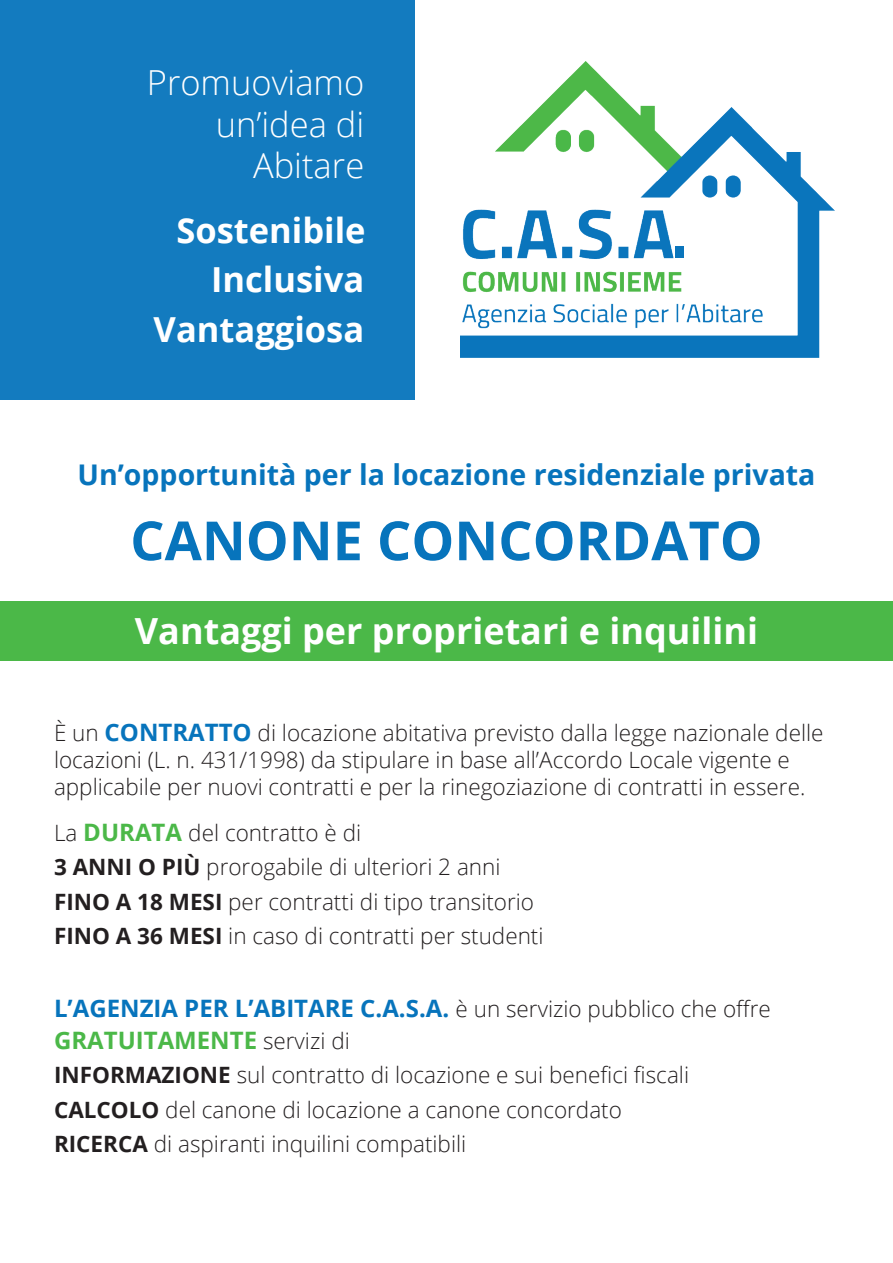
<style>
.page{position:relative;width:893px;height:1263px;background:#fff}
.page>*{position:absolute;margin:0;border:0;box-sizing:border-box;transform-origin:0 0}
.t1{font:700 54px "Open Sans";color:#0774bc}
.t2{font:700 36px "Open Sans";color:#fff}
.t3{font:700 34.5px "Open Sans";color:#fff}
.t4{font:300 34.5px "Open Sans";color:#fff}
.t5{font:700 28.5px "Open Sans";color:#0774bc}
.t6{font:700 24px "Open Sans";color:#0774bc}
.t7{font:700 24px "Open Sans";color:#4bb848}
.t8{font:300 22.5px/27px "Open Sans";color:#231f20}
.s1{font-weight:700;font-size:24px;color:#0774bc}
.s2{font-weight:700;font-size:24px;color:#4bb848}
.s3{font-weight:700}
.s4{font-weight:300;font-size:22.5px;color:#231f20}
</style>
<div class="page">
<div style="left:0;top:602px;width:893px;height:59px;background:#4bb848"></div>
<img style="left:461px;top:61px;width:373px;height:296px">
<div style="left:676px;top:246px;width:8px;height:11px;background:#0a75bc"></div>
<div style="left:0;top:0;width:415px;height:400px;background:#137bbf"></div>
<p class="t4" style="left:147px;top:59px;width:219px">Promuoviamo</p>
<p class="t4" style="left:216px;top:100px;width:150px">un’idea di</p>
<p class="t4" style="left:253px;top:142px;width:113px">Abitare</p>
<p class="t3" style="left:176px;top:206px;width:191px">Sostenibile</p>
<p class="t3" style="left:211px;top:256px;width:155px">Inclusiva</p>
<p class="t3" style="left:154px;top:305px;width:212px">Vantaggiosa</p>
<p class="t5" style="left:77px;top:455px;width:739px">Un’opportunità per la locazione residenziale privata</p>
<p class="t1" style="left:130px;top:502px;width:634px">CANONE CONCORDATO</p>
<p class="t2" style="left:135px;top:606px;width:625px">Vantaggi per proprietari e inquilini</p>
<p class="t8" style="left:54px;top:719px;width:771px">È un <span class="s1">CONTRATTO</span> di locazione abitativa previsto dalla legge nazionale delle locazioni (L. n. 431/1998) da stipulare in base all’Accordo Locale vigente e applicabile per nuovi contratti e per la rinegoziazione di contratti in essere.</p>
<p class="t8" style="left:54px;top:818px;width:309px">La <span class="s2">DURATA</span> del contratto è di</p>
<p class="t8" style="left:54px;top:853px;width:448px"><span class="s3">3 ANNI O PIÙ</span> prorogabile di ulteriori 2 anni</p>
<p class="t8" style="left:54px;top:887px;width:482px"><span class="s3">FINO A 18 MESI</span> per contratti di tipo transitorio</p>
<p class="t8" style="left:54px;top:922px;width:491px"><span class="s3">FINO A 36 MESI</span> in caso di contratti per studenti</p>
<p class="t6" style="left:54px;top:991px;width:718px">L’AGENZIA PER L’ABITARE C.A.S.A. <span class="s4">è un servizio pubblico che offre</span></p>
<p class="t7" style="left:54px;top:1023px;width:297px">GRATUITAMENTE <span class="s4">servizi di</span></p>
<p class="t8" style="left:54px;top:1061px;width:637px"><span class="s3">INFORMAZIONE</span> sul contratto di locazione e sui benefici fiscali</p>
<p class="t8" style="left:54px;top:1095px;width:569px"><span class="s3">CALCOLO</span> del canone di locazione a canone concordato</p>
<p class="t8" style="left:54px;top:1130px;width:414px"><span class="s3">RICERCA</span> di aspiranti inquilini compatibili</p>
</div>
